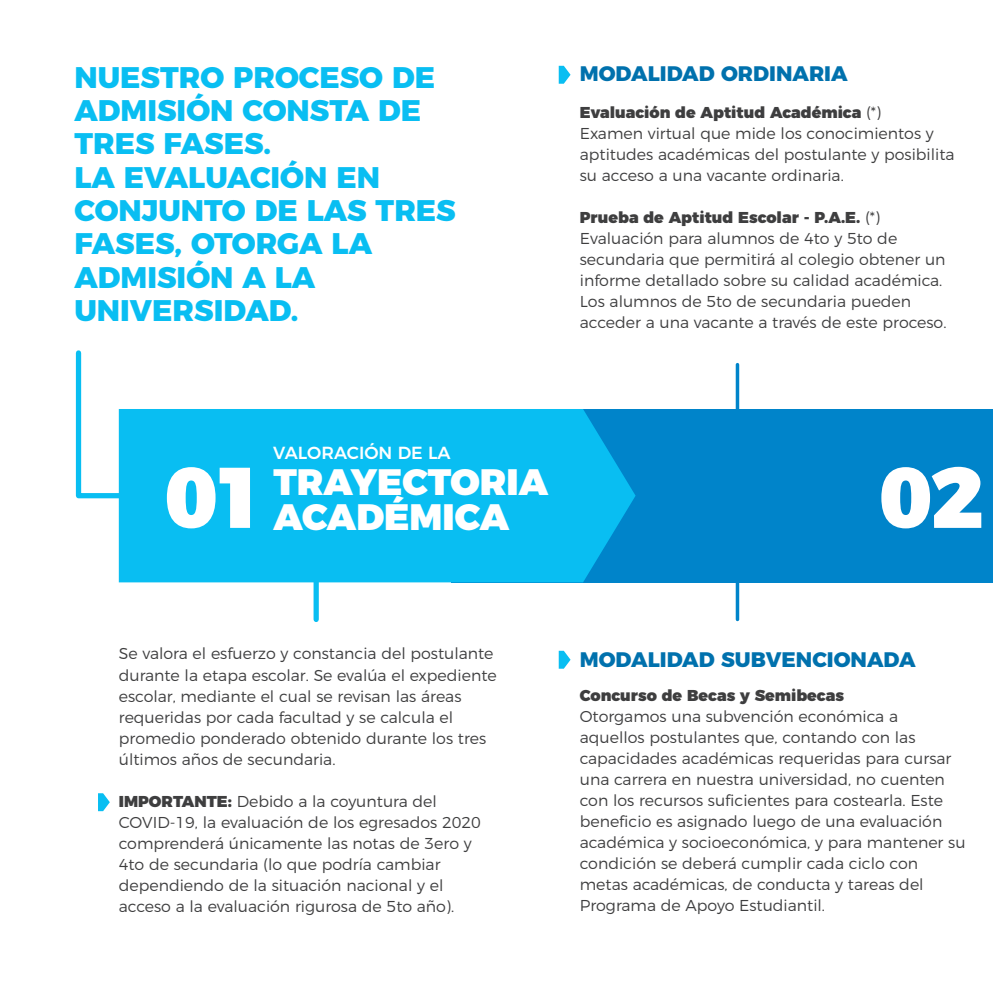
<style>
.page{position:relative;width:993px;height:993px;background:#fff}
.page>*{position:absolute;margin:0;border:0;box-sizing:border-box;transform-origin:0 0}
.t1{font:900 85.75px "Montserrat";color:#fff}
.t2{font:900 36.75px "Montserrat";color:#fff}
.t3{font:800 29.75px/33.2px "Montserrat";color:#09bef2}
.t4{font:800 21px "Montserrat";color:#0071ad}
.t5{font:500 17.5px "Montserrat";color:#fff}
.t6{font:300 15.75px/21px "Montserrat";color:#3e3e3f}
.t7{font:900 15.75px "Montserrat";color:#3e3e3f}
.s1{font-weight:900}
</style>
<div class="page">
<div style="left:451px;top:409px;width:541px;height:173px;background:#0084ca"></div>
<div style="left:119px;top:409px;width:516px;height:173px;background:#09bef2"></div>
<svg style="left:98px;top:793px;width:12px;height:17px"></svg>
<svg style="left:558px;top:650px;width:12px;height:18px"></svg>
<svg style="left:558px;top:66px;width:12px;height:18px"></svg>
<svg style="left:75px;top:350px;width:80px;height:151px"></svg>
<div style="left:313px;top:546px;width:5px;height:73px;background:#09bef2"></div>
<hr style="left:735px;top:546px;width:3px;height:73px;background:#0084ca">
<hr style="left:735px;top:364px;width:3px;height:73px;background:#0084ca">
<h3 class="t3" style="left:74px;top:58px;width:382px">NUESTRO PROCESO DE<br>ADMISIÓN CONSTA DE<br>TRES FASES.<br>LA EVALUACIÓN EN<br>CONJUNTO DE LAS TRES<br>FASES, OTORGA LA<br>ADMISIÓN A LA<br>UNIVERSIDAD.</h3>
<h3 class="t4" style="left:579px;top:57px;width:269px">MODALIDAD ORDINARIA</h3>
<p class="t6" style="left:579px;top:100px;width:376px"><span class="s1">Evaluación de Aptitud Académica</span> (*)<br>Examen virtual que mide los conocimientos y aptitudes académicas del postulante y posibilita su acceso a una vacante ordinaria.</p>
<p class="t6" style="left:579px;top:205px;width:368px"><span class="s1">Prueba de Aptitud Escolar - P.A.E.</span> (*)<br>Evaluación para alumnos de 4to y 5to de secundaria que permitirá al colegio obtener un informe detallado sobre su calidad académica.<br>Los alumnos de 5to de secundaria pueden acceder a una vacante a través de este proceso.</p>
<h1 class="t1" style="left:165px;top:425px;width:102px">01</h1>
<p class="t5" style="left:273px;top:438px;width:179px">VALORACIÓN DE LA</p>
<h2 class="t2" style="left:273px;top:450px;width:276px">TRAYECTORIA</h2>
<h2 class="t2" style="left:273px;top:485px;width:237px">ACADÉMICA</h2>
<h1 class="t1" style="left:878px;top:425px;width:106px">02</h1>
<p class="t6" style="left:119px;top:641px;width:379px">Se valora el esfuerzo y constancia del postulante durante la etapa escolar. Se evalúa el expediente escolar, mediante el cual se revisan las áreas requeridas por cada facultad y se calcula el promedio ponderado obtenido durante los tres últimos años de secundaria.</p>
<p class="t6" style="left:119px;top:788px;width:363px"><span class="s1">IMPORTANTE:</span> Debido a la coyuntura del COVID-19, la evaluación de los egresados 2020 comprenderá únicamente las notas de 3ero y 4to de secundaria (lo que podría cambiar dependiendo de la situación nacional y el acceso a la evaluación rigurosa de 5to año).</p>
<h3 class="t4" style="left:579px;top:642px;width:337px">MODALIDAD SUBVENCIONADA</h3>
<p class="t7" style="left:579px;top:681px;width:266px">Concurso de Becas y Semibecas</p>
<p class="t6" style="left:579px;top:704px;width:387px">Otorgamos una subvención económica a aquellos postulantes que, contando con las capacidades académicas requeridas para cursar una carrera en nuestra universidad, no cuenten con los recursos suficientes para costearla. Este beneficio es asignado luego de una evaluación académica y socioeconómica, y para mantener su condición se deberá cumplir cada ciclo con metas académicas, de conducta y tareas del Programa de Apoyo Estudiantil.</p>
</div>
